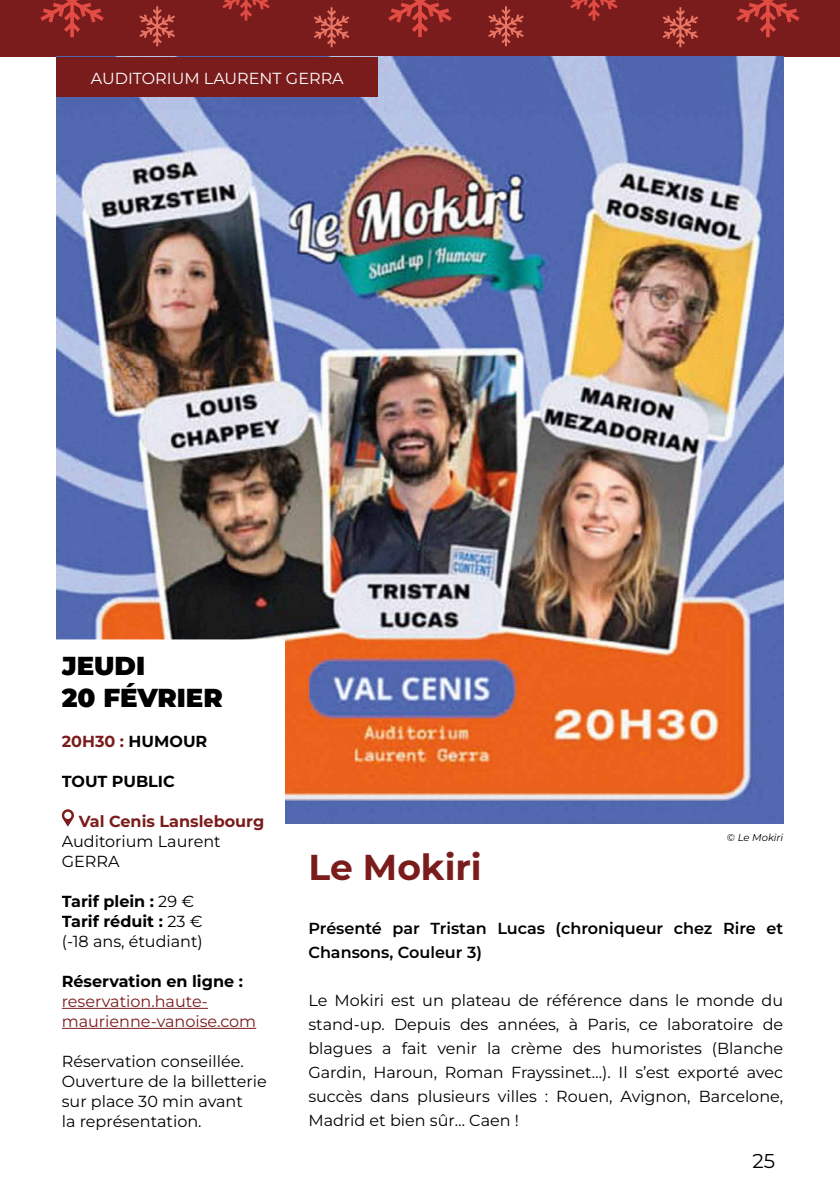
<style>
.page{position:relative;width:840px;height:1191px;background:#fff}
.page>*{position:absolute;margin:0;border:0;box-sizing:border-box;transform-origin:0 0}
.t1{font:700 36px "Montserrat";color:#7b1c1c}
.t2{font:900 26px/32px "Montserrat";color:#000}
.t3{font:20px "Montserrat";color:#000}
.t4{font:16px/24px "Montserrat";color:#000}
.t5{font:700 16px/20px "Montserrat";color:#000}
.t6{font:600 16px/24px "Montserrat";color:#000}
.t7{font:16px/20px "Montserrat";color:#7b1c1c}
.t8{font:700 16px "Montserrat";color:#7b1c1c}
.t9{font:16px "Montserrat";color:#fff}
.t10{font:italic 10px "Montserrat";color:#000}
.s1{color:#000}
.s2{font-weight:400}
</style>
<div class="page">
<div style="left:0;top:0;width:839px;height:57px;background:#7b1c1c"></div>
<svg style="left:388px;top:0;width:63px;height:37px"></svg>
<svg style="left:40px;top:0;width:64px;height:37px"></svg>
<svg style="left:736px;top:0;width:63px;height:37px"></svg>
<svg style="left:222px;top:0;width:48px;height:21px"></svg>
<svg style="left:570px;top:0;width:47px;height:21px"></svg>
<svg style="left:314px;top:7px;width:35px;height:40px"></svg>
<svg style="left:662px;top:7px;width:35px;height:40px"></svg>
<svg style="left:139px;top:6px;width:36px;height:40px"></svg>
<svg style="left:488px;top:6px;width:35px;height:40px"></svg>
<img style="left:57px;top:57px;width:725px;height:766px">
<div style="left:57px;top:644px;width:223px;height:503px;background:#fff"></div>
<hr style="left:62px;top:1008px;width:146px;height:1px;background:#7b1c1c">
<hr style="left:62px;top:1028px;width:194px;height:1px;background:#7b1c1c">
<svg style="left:63px;top:809px;width:11px;height:17px"></svg>
<div style="left:57px;top:57px;width:320px;height:39px;background:#7b1c1c"></div>
<p class="t9" style="left:91px;top:68px;width:254px">AUDITORIUM LAURENT GERRA</p>
<h2 class="t2" style="left:62px;top:648px;width:162px">JEUDI<br>20 FÉVRIER</h2>
<p class="t8" style="left:62px;top:730px;width:147px">20H30 : <span class="s1">HUMOUR</span></p>
<p class="t5" style="left:62px;top:770px;width:115px">TOUT PUBLIC</p>
<p class="t8" style="left:79px;top:810px;width:187px">Val Cenis Lanslebourg</p>
<p class="t4" style="left:62px;top:830px;width:160px;line-height:20px">Auditorium Laurent<br>GERRA</p>
<p class="t5" style="left:62px;top:890px;width:143px">Tarif plein : <span class="s2">29 €<br></span>Tarif réduit : <span class="s2">23 € (-18 ans, étudiant)</span></p>
<p class="t5" style="left:62px;top:970px;width:183px">Réservation en ligne :</p>
<p class="t7" style="left:62px;top:990px;width:196px">reservation.haute&shy;maurienne-vanoise.com</p>
<p class="t4" style="left:62px;top:1050px;width:206px;line-height:20px">Réservation conseillée.<br>Ouverture de la billetterie sur place 30 min avant<br>la représentation.</p>
<h1 class="t1" style="left:308px;top:843px;width:175px">Le Mokiri</h1>
<p class="t10" style="left:726px;top:830px;width:58px">© Le Mokiri</p>
<p class="t6" style="left:308px;top:916px;width:476px">Présenté par Tristan Lucas (chroniqueur chez Rire et<br>Chansons, Couleur 3)</p>
<p class="t4" style="left:308px;top:988px;width:476px;text-align:justify">Le Mokiri est un plateau de référence dans le monde du stand-up. Depuis des années, à Paris, ce laboratoire de blagues a fait venir la crème des humoristes (Blanche Gardin, Haroun, Roman Frayssinet…). Il s’est exporté avec succès dans plusieurs villes : Rouen, Avignon, Barcelone, Madrid et bien sûr… Caen !</p>
<p class="t3" style="left:752px;top:1147px;width:24px">25</p>
</div>
